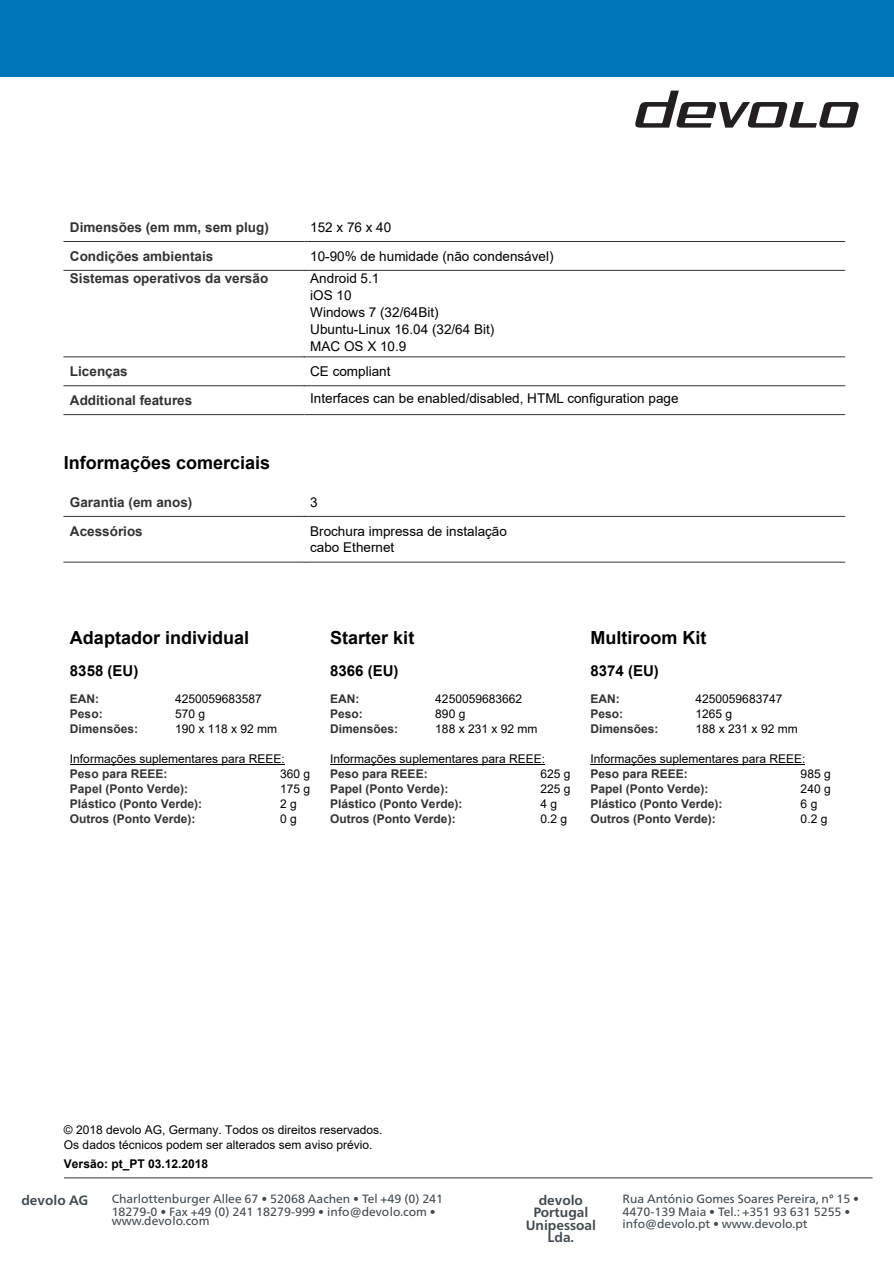
<style>
.page{position:relative;width:894px;height:1263px;background:#fff}
.page>*{position:absolute;margin:0;border:0;box-sizing:border-box;transform-origin:0 0}
.t1{font:700 18px "Arial";color:#000}
.t2{font:700 15px "Arial";color:#000}
.t3{font:13.5px/16.8px "Arial";color:#000}
.t4{font:700 13.5px "Arial";color:#333}
.t5{font:700 13.5px/12.6px "Frutiger Neue LTW1 G";color:#404a51;text-align:center}
.t6{font:12px/15px "Arial";color:#000}
.t7{font:700 12px "Arial";color:#333}
.t8{font:12px/12.6px "Frutiger Neue LTW1 G";color:#404a51}
.t9{font:700 12px "Arial";color:#000}
</style>
<div class="page">
<hr style="left:304px;top:562px;width:540px;height:1px;background:#333">
<hr style="left:64px;top:562px;width:240px;height:1px;background:#333">
<hr style="left:304px;top:516px;width:540px;height:1px;background:#333">
<hr style="left:64px;top:516px;width:240px;height:1px;background:#333">
<hr style="left:304px;top:414px;width:540px;height:1px;background:#333">
<hr style="left:64px;top:414px;width:240px;height:1px;background:#333">
<hr style="left:304px;top:385px;width:540px;height:1px;background:#333">
<hr style="left:64px;top:385px;width:240px;height:1px;background:#333">
<hr style="left:304px;top:357px;width:540px;height:1px;background:#333">
<hr style="left:64px;top:357px;width:240px;height:1px;background:#333">
<hr style="left:304px;top:270px;width:540px;height:1px;background:#333">
<hr style="left:64px;top:270px;width:240px;height:1px;background:#333">
<hr style="left:304px;top:241px;width:540px;height:1px;background:#333">
<hr style="left:64px;top:241px;width:240px;height:1px;background:#333">
<hr style="left:70px;top:764px;width:215px;height:1px;background:#000">
<hr style="left:330px;top:764px;width:215px;height:1px;background:#000">
<hr style="left:590px;top:764px;width:215px;height:1px;background:#000">
<hr style="left:64px;top:1177px;width:808px;height:1px;background:#333">
<div style="left:0;top:0;width:893px;height:77px;background:#0076b8"></div>
<svg style="left:635px;top:91px;width:224px;height:37px"></svg>
<p class="t4" style="left:70px;top:222px;width:200px">Dimensões (em mm, sem plug)</p>
<p class="t3" style="left:310px;top:220px;width:83px">152 x 76 x 40</p>
<p class="t4" style="left:70px;top:251px;width:145px">Condições ambientais</p>
<p class="t3" style="left:310px;top:249px;width:245px">10-90% de humidade (não condensável)</p>
<p class="t4" style="left:70px;top:273px;width:200px">Sistemas operativos da versão</p>
<p class="t3" style="left:310px;top:272px;width:185px">Android 5.1<br>iOS 10<br>Windows 7 (32/64Bit)<br>Ubuntu-Linux 16.04 (32/64 Bit)<br>MAC OS X 10.9</p>
<p class="t4" style="left:70px;top:366px;width:59px">Licenças</p>
<p class="t3" style="left:310px;top:364px;width:82px">CE compliant</p>
<p class="t4" style="left:70px;top:395px;width:124px">Additional features</p>
<p class="t3" style="left:310px;top:391px;width:370px">Interfaces can be enabled/disabled, HTML configuration page</p>
<h1 class="t1" style="left:64px;top:456px;width:208px">Informações comerciais</h1>
<p class="t4" style="left:70px;top:497px;width:124px">Garantia (em anos)</p>
<p class="t3" style="left:310px;top:495px;width:9px">3</p>
<p class="t4" style="left:70px;top:526px;width:74px">Acessórios</p>
<p class="t3" style="left:310px;top:524px;width:198px">Brochura impressa de instalação cabo Ethernet</p>
<h1 class="t1" style="left:70px;top:631px;width:181px">Adaptador individual</h1>
<h1 class="t1" style="left:330px;top:631px;width:86px">Starter kit</h1>
<h1 class="t1" style="left:590px;top:631px;width:117px">Multiroom Kit</h1>
<p class="t2" style="left:70px;top:665px;width:70px">8358 (EU)</p>
<p class="t7" style="left:70px;top:694px;width:31px">EAN:</p>
<p class="t6" style="left:175px;top:692px;width:88px">4250059683587</p>
<p class="t7" style="left:70px;top:709px;width:34px">Peso:</p>
<p class="t6" style="left:175px;top:707px;width:32px">570 g</p>
<p class="t7" style="left:70px;top:724px;width:70px">Dimensões:</p>
<p class="t6" style="left:175px;top:722px;width:104px">190 x 118 x 92 mm</p>
<p class="t6" style="left:70px;top:752px;width:216px">Informações suplementares para REEE:</p>
<p class="t7" style="left:70px;top:769px;width:99px">Peso para REEE:</p>
<p class="t6" style="left:280px;top:767px;width:32px">360 g</p>
<p class="t7" style="left:70px;top:784px;width:120px">Papel (Ponto Verde):</p>
<p class="t6" style="left:280px;top:782px;width:32px">175 g</p>
<p class="t7" style="left:70px;top:799px;width:134px">Plástico (Ponto Verde):</p>
<p class="t6" style="left:280px;top:797px;width:18px">2 g</p>
<p class="t7" style="left:70px;top:814px;width:127px">Outros (Ponto Verde):</p>
<p class="t6" style="left:280px;top:812px;width:18px">0 g</p>
<p class="t2" style="left:330px;top:665px;width:70px">8366 (EU)</p>
<p class="t7" style="left:330px;top:694px;width:31px">EAN:</p>
<p class="t6" style="left:435px;top:692px;width:88px">4250059683662</p>
<p class="t7" style="left:330px;top:709px;width:34px">Peso:</p>
<p class="t6" style="left:435px;top:707px;width:32px">890 g</p>
<p class="t7" style="left:330px;top:724px;width:70px">Dimensões:</p>
<p class="t6" style="left:435px;top:722px;width:104px">188 x 231 x 92 mm</p>
<p class="t6" style="left:330px;top:752px;width:216px">Informações suplementares para REEE:</p>
<p class="t7" style="left:330px;top:769px;width:99px">Peso para REEE:</p>
<p class="t6" style="left:540px;top:767px;width:32px">625 g</p>
<p class="t7" style="left:330px;top:784px;width:120px">Papel (Ponto Verde):</p>
<p class="t6" style="left:540px;top:782px;width:32px">225 g</p>
<p class="t7" style="left:330px;top:799px;width:134px">Plástico (Ponto Verde):</p>
<p class="t6" style="left:540px;top:797px;width:18px">4 g</p>
<p class="t7" style="left:330px;top:814px;width:127px">Outros (Ponto Verde):</p>
<p class="t6" style="left:540px;top:812px;width:28px">0.2 g</p>
<p class="t2" style="left:590px;top:665px;width:70px">8374 (EU)</p>
<p class="t7" style="left:590px;top:694px;width:31px">EAN:</p>
<p class="t6" style="left:695px;top:692px;width:88px">4250059683747</p>
<p class="t7" style="left:590px;top:709px;width:34px">Peso:</p>
<p class="t6" style="left:695px;top:707px;width:38px">1265 g</p>
<p class="t7" style="left:590px;top:724px;width:70px">Dimensões:</p>
<p class="t6" style="left:695px;top:722px;width:104px">188 x 231 x 92 mm</p>
<p class="t6" style="left:590px;top:752px;width:216px">Informações suplementares para REEE:</p>
<p class="t7" style="left:590px;top:769px;width:99px">Peso para REEE:</p>
<p class="t6" style="left:800px;top:767px;width:32px">985 g</p>
<p class="t7" style="left:590px;top:784px;width:120px">Papel (Ponto Verde):</p>
<p class="t6" style="left:800px;top:782px;width:32px">240 g</p>
<p class="t7" style="left:590px;top:799px;width:134px">Plástico (Ponto Verde):</p>
<p class="t6" style="left:800px;top:797px;width:18px">6 g</p>
<p class="t7" style="left:590px;top:814px;width:127px">Outros (Ponto Verde):</p>
<p class="t6" style="left:800px;top:812px;width:28px">0.2 g</p>
<p class="t6" style="left:64px;top:1124px;width:320px">© 2018 devolo AG, Germany. Todos os direitos reservados.<br>Os dados técnicos podem ser alterados sem aviso prévio.</p>
<p class="t9" style="left:64px;top:1159px;width:146px">Versão: pt_PT 03.12.2018</p>
<p class="t8" style="left:112px;top:1193px;width:333px">Charlottenburger Allee 67 • 52068 Aachen • Tel +49 (0) 241<br>18279-0 • Fax +49 (0) 241 18279-999 • info@devolo.com •</p>
<p class="t8" style="left:112px;top:1216px;width:99px">www.devolo.com</p>
<p class="t5" style="left:21px;top:1195px;width:68px">devolo AG</p>
<p class="t8" style="left:622px;top:1193px;width:238px">Rua António Gomes Soares Pereira, n° 15 •<br>4470-139 Maia • Tel.: +351 93 631 5255 • info@devolo.pt • www.devolo.pt</p>
<p class="t5" style="left:525px;top:1195px;width:72px">devolo<br>Portugal<br>Unipessoal<br>Lda.</p>
</div>
